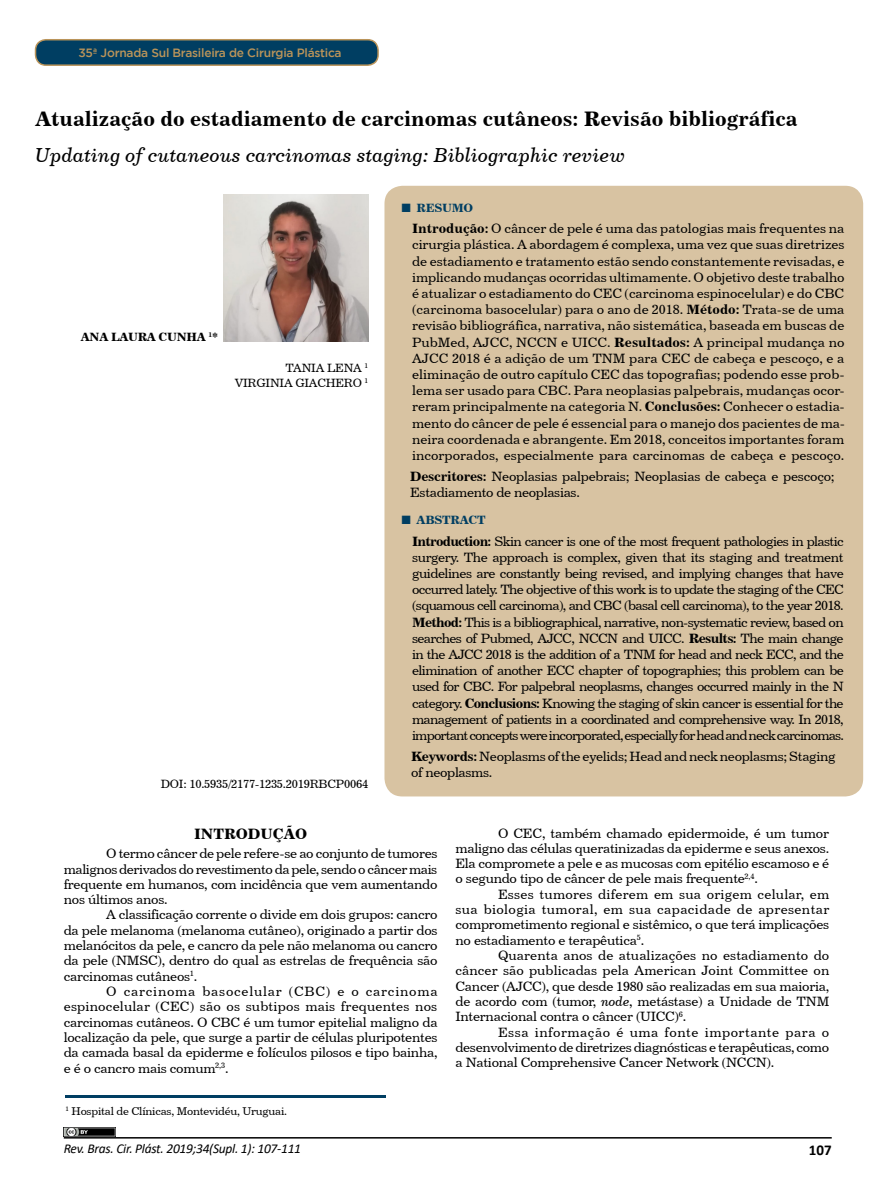
<style>
.page{position:relative;width:893px;height:1191px;background:#fff}
.page>*{position:absolute;margin:0;border:0;box-sizing:border-box;transform-origin:0 0}
.t1{font:21px "Century 731 BT Bold A";color:#000}
.t2{font:20.25px "Century 731 BT Italic A";color:#000}
.t3{font:15px "Century 731 BT Bold A";color:#000}
.t4{font:700 15px "Calibri";color:#000}
.t5{font:13.5px/16.2px "Century 731 BT Roman A";letter-spacing:-.02em;color:#000;text-align:justify}
.t6{font:italic 13.5px "Calibri";letter-spacing:-.02em;color:#000}
.t7{font:12px/15.3px "Century 731 BT Roman A";letter-spacing:-.02em;color:#000;text-align:right}
.t8{font:500 12px "Gotham";letter-spacing:-.02em;color:#ba945a}
.t9{font:12px "Century 731 BT Bold A";letter-spacing:-.02em;color:#003e62}
.t10{font:12px "Century 731 BT Bold A";letter-spacing:-.02em;color:#000}
.t11{font:11.25px "Century 731 BT Roman A";letter-spacing:-.02em;color:#000}
.s1{font-family:"Times New Roman";font-weight:700;font-size:18px}
.s2{font-family:"Century 731 BT Bold A"}
.s3{font-family:"Century 731 BT Italic A"}
</style>
<div class="page">
<hr style="left:64px;top:1137px;width:768px;height:1px;background:#000">
<div style="left:384px;top:186px;width:479px;height:610px;background:#d8c3a2;border-radius:18px"></div>
<hr style="left:66px;top:1095px;width:320px;height:2px;background:#003e62">
<div style="left:36px;top:40px;width:342px;height:25px;background:#003e62;border-radius:10px"></div>
<div style="left:35px;top:39px;width:344px;height:27px;border:2px solid #ba945a;border-radius:10px"></div>
<img style="left:224px;top:195px;width:144px;height:146px">
<img style="left:64px;top:1127px;width:51px;height:9px">
<p class="t8" style="left:78px;top:46px;width:265px">35ª Jornada Sul Brasileira de Cirurgia Plástica</p>
<h1 class="t1" style="left:35px;top:106px;width:764px">Atualização do estadiamento de carcinomas cutâneos: Revisão bibliográfica</h1>
<h2 class="t2" style="left:35px;top:143px;width:592px">Updating of cutaneous carcinomas staging: Bibliographic review</h2>
<p class="t10" style="left:81px;top:329px;width:139px">ANA LAURA CUNHA <sup>1</sup>*</p>
<p class="t7" style="left:235px;top:360px;width:135px">TANIA LENA <sup>1<br></sup>VIRGINIA GIACHERO <sup>1</sup></p>
<p class="t7" style="left:161px;top:776px;width:209px">DOI: 10.5935/2177-1235.2019RBCP0064</p>
<p class="t9" style="left:401px;top:200px;width:74px"><span class="s1">■</span> RESUMO</p>
<p class="t5" style="left:412px;top:220px;width:434px"><span class="s2">Introdução:</span> O câncer de pele é uma das patologias mais frequentes na cirurgia plástica. A abordagem é complexa, uma vez que suas diretrizes de estadiamento e tratamento estão sendo constantemente revisadas, e implicando mudanças ocorridas ultimamente. O objetivo deste trabalho é atualizar o estadiamento do CEC (carcinoma espinocelular) e do CBC (carcinoma basocelular) para o ano de 2018. <span class="s2">Método:</span> Trata-se de uma revisão bibliográfica, narrativa, não sistemática, baseada em buscas de PubMed, AJCC, NCCN e UICC. <span class="s2">Resultados:</span> A principal mudança no AJCC 2018 é a adição de um TNM para CEC de cabeça e pescoço, e a eliminação de outro capítulo CEC das topografias; podendo esse prob&shy;lema ser usado para CBC. Para neoplasias palpebrais, mudanças ocor&shy;reram principalmente na categoria N. <span class="s2">Conclusões:</span> Conhecer o estadia&shy;mento do câncer de pele é essencial para o manejo dos pacientes de ma&shy;neira coordenada e abrangente. Em 2018, conceitos importantes foram incorporados, especialmente para carcinomas de cabeça e pescoço.</p>
<p class="t5" style="left:410px;top:468px;width:426px"><span class="s2">Descritores:</span> Neoplasias palpebrais; Neoplasias de cabeça e pescoço;<br>Estadiamento de neoplasias.</p>
<p class="t9" style="left:401px;top:512px;width:86px"><span class="s1">■</span> ABSTRACT</p>
<p class="t5" style="left:412px;top:532px;width:433px"><span class="s2">Introduction:</span> Skin cancer is one of the most frequent pathologies in plastic surgery. The approach is complex, given that its staging and treatment guidelines are constantly being revised, and implying changes that have occurred lately. The objective of this work is to update the staging of the CEC (squamous cell carcinoma), and CBC (basal cell carcinoma), to the year 2018.<br><span class="s2">Method:</span> This is a bibliographical, narrative, non-systematic review, based on searches of Pubmed, AJCC, NCCN and UICC. <span class="s2">Results:</span> The main change in the AJCC 2018 is the addition of a TNM for head and neck ECC, and the elimination of another ECC chapter of topographies; this problem can be used for CBC. For palpebral neoplasms, changes occurred mainly in the N category. <span class="s2">Conclusions:</span> Knowing the staging of skin cancer is essential for the management of patients in a coordinated and comprehensive way. In 2018, important concepts were incorporated, especially for head and neck carcinomas.</p>
<p class="t5" style="left:411px;top:748px;width:426px"><span class="s2">Keywords:</span> Neoplasms of the eyelids; Head and neck neoplasms; Staging of neoplasms.</p>
<p class="t3" style="left:194px;top:824px;width:115px">INTRODUÇÃO</p>
<p class="t5" style="left:64px;top:845px;width:375px;line-height:15.3px;text-indent:43px">O termo câncer de pele refere-se ao conjunto de tumores malignos derivados do revestimento da pele, sendo o câncer mais frequente em humanos, com incidência que vem aumentando nos últimos anos.</p>
<p class="t5" style="left:64px;top:907px;width:375px;line-height:15.3px;text-indent:43px">A classificação corrente o divide em dois grupos: cancro da pele melanoma (melanoma cutâneo), originado a partir dos melanócitos da pele, e cancro da pele não melanoma ou cancro da pele (NMSC), dentro do qual as estrelas de frequência são carcinomas cutâneos<sup>1</sup>.</p>
<p class="t5" style="left:64px;top:983px;width:375px;line-height:15.3px;text-indent:43px">O carcinoma basocelular (CBC) e o carcinoma espinocelular (CEC) são os subtipos mais frequentes nos carcinomas cutâneos. O CBC é um tumor epitelial maligno da localização da pele, que surge a partir de células pluripotentes da camada basal da epiderme e folículos pilosos e tipo bainha, e é o cancro mais comum<sup>2,3</sup>.</p>
<p class="t11" style="left:66px;top:1103px;width:223px"><sup>1</sup> Hospital de Clínicas, Montevidéu, Uruguai.</p>
<p class="t5" style="left:456px;top:825px;width:375px;line-height:15.3px;text-indent:43px">O CEC, também chamado epidermoide, é um tumor maligno das células queratinizadas da epiderme e seus anexos.<br>Ela compromete a pele e as mucosas com epitélio escamoso e é o segundo tipo de câncer de pele mais frequente<sup>2,4</sup>.</p>
<p class="t5" style="left:456px;top:886px;width:375px;line-height:15.3px;text-indent:43px">Esses tumores diferem em sua origem celular, em sua biologia tumoral, em sua capacidade de apresentar comprometimento regional e sistêmico, o que terá implicações no estadiamento e terapêutica<sup>5</sup>.</p>
<p class="t5" style="left:456px;top:947px;width:375px;line-height:15.3px;text-indent:43px">Quarenta anos de atualizações no estadiamento do câncer são publicadas pela American Joint Committee on Cancer (AJCC), que desde 1980 são realizadas em sua maioria, de acordo com (tumor, <span class="s3">node</span>, metástase) a Unidade de TNM Internacional contra o câncer (UICC)<sup>6</sup>.</p>
<p class="t5" style="left:456px;top:1024px;width:375px;line-height:15.3px;text-indent:43px">Essa informação é uma fonte importante para o desenvolvimento de diretrizes diagnósticas e terapêuticas, como a National Comprehensive Cancer Network (NCCN).</p>
<p class="t6" style="left:64px;top:1139px;width:239px">Rev. Bras. Cir. Plást. 2019;34(Supl. 1): 107-111</p>
<p class="t4" style="left:809px;top:1139px;width:24px">107</p>
</div>
